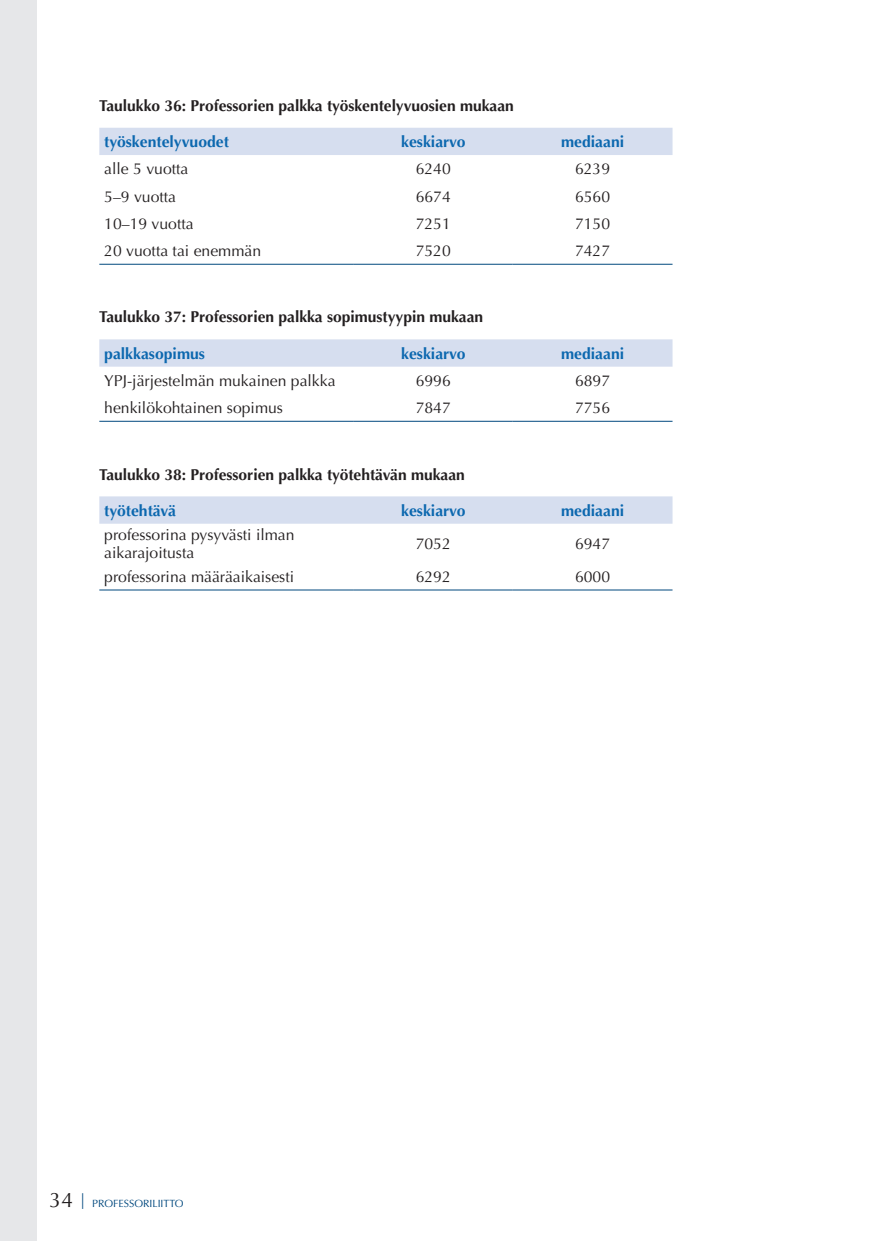
<style>
.page{position:relative;width:874px;height:1241px;background:#fff}
.page>*{position:absolute;margin:0;border:0;box-sizing:border-box;transform-origin:0 0}
.t1{font:15.75px/17.5px "Optima LT Std";color:#231f20}
.t2{font:700 15.75px "Optima LT Std";color:#231f20}
.t3{font:700 15.75px "Optima LT Std";color:#0c68af}
.t4{font:10.5px "Optima LT Std";color:#01487e}
.s1{font-size:21px;color:#231f20}
</style>
<div class="page">
<div style="left:0;top:0;width:37px;height:1240px;background:#e6e7e9"></div>
<div style="left:99px;top:128px;width:573px;height:27px;background:#d6deef"></div>
<hr style="left:99px;top:264px;width:255px;height:1px;background:#01487e">
<hr style="left:354px;top:264px;width:158px;height:1px;background:#01487e">
<hr style="left:512px;top:264px;width:160px;height:1px;background:#01487e">
<div style="left:99px;top:339px;width:573px;height:27px;background:#d6deef"></div>
<hr style="left:99px;top:421px;width:255px;height:1px;background:#01487e">
<hr style="left:354px;top:421px;width:158px;height:1px;background:#01487e">
<hr style="left:512px;top:421px;width:160px;height:1px;background:#01487e">
<div style="left:99px;top:496px;width:573px;height:27px;background:#d6deef"></div>
<hr style="left:99px;top:589px;width:255px;height:1px;background:#01487e">
<hr style="left:354px;top:589px;width:158px;height:1px;background:#01487e">
<hr style="left:512px;top:589px;width:160px;height:1px;background:#01487e">
<p class="t2" style="left:99px;top:96px;width:416px">Taulukko 36: Professorien palkka työskentelyvuosien mukaan</p>
<p class="t3" style="left:104px;top:133px;width:126px">työskentelyvuodet</p>
<p class="t3" style="left:401px;top:133px;width:66px">keskiarvo</p>
<p class="t3" style="left:561px;top:133px;width:65px">mediaani</p>
<p class="t1" style="left:104px;top:160px;width:86px">alle 5 vuotta</p>
<p class="t1" style="left:415px;top:160px;width:37px">6240</p>
<p class="t1" style="left:575px;top:160px;width:37px">6239</p>
<p class="t1" style="left:104px;top:188px;width:73px">5–9 vuotta</p>
<p class="t1" style="left:415px;top:188px;width:37px">6674</p>
<p class="t1" style="left:575px;top:188px;width:37px">6560</p>
<p class="t1" style="left:104px;top:215px;width:91px">10–19 vuotta</p>
<p class="t1" style="left:415px;top:215px;width:37px">7251</p>
<p class="t1" style="left:575px;top:215px;width:37px">7150</p>
<p class="t1" style="left:104px;top:242px;width:158px">20 vuotta tai enemmän</p>
<p class="t1" style="left:415px;top:242px;width:37px">7520</p>
<p class="t1" style="left:575px;top:242px;width:37px">7427</p>
<p class="t2" style="left:99px;top:308px;width:385px">Taulukko 37: Professorien palkka sopimustyypin mukaan</p>
<p class="t3" style="left:104px;top:344px;width:102px">palkkasopimus</p>
<p class="t3" style="left:401px;top:344px;width:66px">keskiarvo</p>
<p class="t3" style="left:561px;top:344px;width:65px">mediaani</p>
<p class="t1" style="left:104px;top:372px;width:233px">YPJ-järjestelmän mukainen palkka</p>
<p class="t1" style="left:415px;top:372px;width:37px">6996</p>
<p class="t1" style="left:575px;top:372px;width:37px">6897</p>
<p class="t1" style="left:104px;top:399px;width:180px">henkilökohtainen sopimus</p>
<p class="t1" style="left:415px;top:399px;width:37px">7847</p>
<p class="t1" style="left:575px;top:399px;width:37px">7756</p>
<p class="t2" style="left:99px;top:465px;width:367px">Taulukko 38: Professorien palkka työtehtävän mukaan</p>
<p class="t3" style="left:104px;top:501px;width:73px">työtehtävä</p>
<p class="t3" style="left:401px;top:501px;width:66px">keskiarvo</p>
<p class="t3" style="left:561px;top:501px;width:65px">mediaani</p>
<p class="t1" style="left:104px;top:526px;width:192px">professorina pysyvästi ilman aikarajoitusta</p>
<p class="t1" style="left:415px;top:535px;width:37px">7052</p>
<p class="t1" style="left:575px;top:535px;width:37px">6947</p>
<p class="t1" style="left:104px;top:568px;width:191px">professorina määräaikaisesti</p>
<p class="t1" style="left:415px;top:568px;width:37px">6292</p>
<p class="t1" style="left:575px;top:568px;width:37px">6000</p>
<p class="t4" style="left:50px;top:1197px;width:135px"><span class="s1">34</span> <sup>|</sup> PROFESSORILIITTO</p>
</div>
